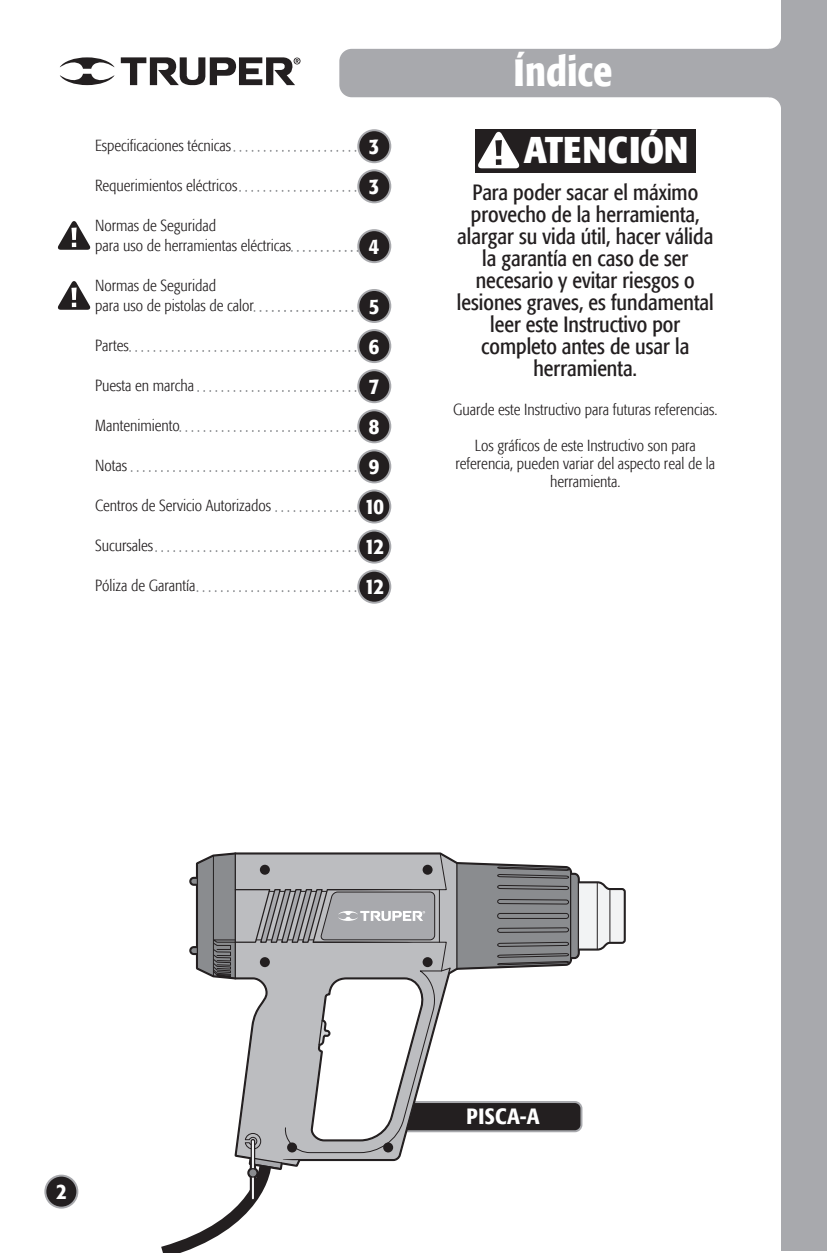
<style>
.page{position:relative;width:828px;height:1253px;background:#fff}
.page>*{position:absolute;margin:0;border:0;box-sizing:border-box;transform-origin:0 0}
.t1{font:500 condensed 42px "Formata";color:#fff}
.t2{font:700 condensed 37px "Formata";letter-spacing:.01em;color:#fff}
.t3{font:condensed 22px/22px "Formata";color:#231f20;text-align:center}
.t4{font:500 condensed 22px/40.2px "Formata";letter-spacing:.01em;color:#fff}
.t5{font:300 condensed 16px/20px "Formata";color:#231f20}
.s1{font-size:37.8px}
</style>
<div class="page">
<div style="left:781px;top:0;width:45px;height:1250px;background:#a8a9ad"></div>
<div style="left:339px;top:49px;width:442px;height:48px;background:#a8a9ad;border-radius:12px"></div>
<svg style="left:768px;top:39px;width:13px;height:68px"></svg>
<svg style="left:234px;top:150px;width:124px;height:2px"></svg>
<svg style="left:240px;top:190px;width:118px;height:2px"></svg>
<svg style="left:292px;top:250px;width:66px;height:2px"></svg>
<svg style="left:254px;top:310px;width:104px;height:2px"></svg>
<svg style="left:130px;top:350px;width:227px;height:2px"></svg>
<svg style="left:198px;top:390px;width:160px;height:2px"></svg>
<svg style="left:180px;top:430px;width:178px;height:2px"></svg>
<svg style="left:132px;top:470px;width:226px;height:2px"></svg>
<svg style="left:276px;top:510px;width:82px;height:2px"></svg>
<svg style="left:156px;top:550px;width:201px;height:2px"></svg>
<svg style="left:197px;top:590px;width:160px;height:2px"></svg>
<svg style="left:161px;top:852px;width:465px;height:401px"></svg>
<div style="left:383px;top:1142px;width:10px;height:10px;background:#231f20;border-radius:50%"></div>
<div style="left:422px;top:957px;width:10px;height:10px;background:#231f20;border-radius:50%"></div>
<div style="left:260px;top:957px;width:10px;height:10px;background:#231f20;border-radius:50%"></div>
<div style="left:422px;top:865px;width:10px;height:10px;background:#231f20;border-radius:50%"></div>
<div style="left:260px;top:865px;width:10px;height:10px;background:#231f20;border-radius:50%"></div>
<div style="left:287px;top:1142px;width:10px;height:10px;background:#231f20;border-radius:50%"></div>
<svg style="left:60px;top:57px;width:240px;height:28px"></svg>
<div style="left:45px;top:1176px;width:32px;height:32px;background:#231f20;border-radius:50%"></div>
<div style="left:44px;top:1175px;width:34px;height:34px;border:2px solid #a8a9ad;border-radius:50%"></div>
<div style="left:358px;top:130px;width:32px;height:32px;background:#231f20;border-radius:50%"></div>
<div style="left:357px;top:129px;width:34px;height:34px;border:2px solid #a8a9ad;border-radius:50%"></div>
<div style="left:358px;top:170px;width:32px;height:32px;background:#231f20;border-radius:50%"></div>
<div style="left:357px;top:169px;width:34px;height:34px;border:2px solid #a8a9ad;border-radius:50%"></div>
<div style="left:358px;top:230px;width:32px;height:32px;background:#231f20;border-radius:50%"></div>
<div style="left:357px;top:229px;width:34px;height:34px;border:2px solid #a8a9ad;border-radius:50%"></div>
<div style="left:358px;top:290px;width:32px;height:32px;background:#231f20;border-radius:50%"></div>
<div style="left:357px;top:289px;width:34px;height:34px;border:2px solid #a8a9ad;border-radius:50%"></div>
<div style="left:358px;top:330px;width:32px;height:32px;background:#231f20;border-radius:50%"></div>
<div style="left:357px;top:329px;width:34px;height:34px;border:2px solid #a8a9ad;border-radius:50%"></div>
<div style="left:358px;top:370px;width:32px;height:32px;background:#231f20;border-radius:50%"></div>
<div style="left:357px;top:369px;width:34px;height:34px;border:2px solid #a8a9ad;border-radius:50%"></div>
<div style="left:358px;top:410px;width:32px;height:32px;background:#231f20;border-radius:50%"></div>
<div style="left:357px;top:409px;width:34px;height:34px;border:2px solid #a8a9ad;border-radius:50%"></div>
<div style="left:358px;top:450px;width:32px;height:32px;background:#231f20;border-radius:50%"></div>
<div style="left:357px;top:449px;width:34px;height:34px;border:2px solid #a8a9ad;border-radius:50%"></div>
<div style="left:358px;top:490px;width:32px;height:32px;background:#231f20;border-radius:50%"></div>
<div style="left:357px;top:489px;width:34px;height:34px;border:2px solid #a8a9ad;border-radius:50%"></div>
<div style="left:358px;top:531px;width:32px;height:32px;background:#231f20;border-radius:50%"></div>
<div style="left:357px;top:530px;width:34px;height:34px;border:2px solid #a8a9ad;border-radius:50%"></div>
<div style="left:358px;top:571px;width:32px;height:32px;background:#231f20;border-radius:50%"></div>
<div style="left:357px;top:570px;width:34px;height:34px;border:2px solid #a8a9ad;border-radius:50%"></div>
<svg style="left:57px;top:221px;width:34px;height:29px"></svg>
<svg style="left:57px;top:281px;width:34px;height:29px"></svg>
<div style="left:475px;top:129px;width:220px;height:44px;background:#231f20"></div>
<svg style="left:478px;top:131px;width:42px;height:37px"></svg>
<p class="t5" style="left:95px;top:136px;width:137px">Especificaciones técnicas</p>
<p class="t5" style="left:95px;top:176px;width:144px">Requerimientos eléctricos</p>
<p class="t5" style="left:95px;top:216px;width:197px">Normas de Seguridad<br>para uso de herramientas eléctricas</p>
<p class="t5" style="left:95px;top:276px;width:160px">Normas de Seguridad<br>para uso de pistolas de calor</p>
<p class="t5" style="left:95px;top:336px;width:35px">Partes</p>
<p class="t5" style="left:95px;top:376px;width:100px">Puesta en marcha</p>
<p class="t5" style="left:95px;top:416px;width:86px">Mantenimiento</p>
<p class="t5" style="left:95px;top:456px;width:33px">Notas</p>
<p class="t5" style="left:95px;top:496px;width:177px">Centros de Servicio Autorizados</p>
<p class="t5" style="left:95px;top:536px;width:60px">Sucursales</p>
<p class="t5" style="left:95px;top:576px;width:102px">Póliza de Garantía</p>
<h3 class="t4" style="left:369px;top:126px;width:12px">3<br>3</h3>
<h3 class="t4" style="left:369px;top:226px;width:12px">4</h3>
<h3 class="t4" style="left:364px;top:286px;width:21px">5<br>6<br>7<br>8<br>9<br>10<br>12<br>12</h3>
<h1 class="t1" style="left:513px;top:45px;width:100px"><span class="s1">Í</span>ndice</h1>
<h2 class="t2" style="left:524px;top:127px;width:166px">ATENCIÓN</h2>
<p class="t3" style="left:457px;top:181px;width:258px">Para poder sacar el máximo provecho de la herramienta, alargar su vida útil, hacer válida la garantía en caso de ser necesario y evitar riesgos o lesiones graves, es fundamental leer este Instructivo por completo antes de usar la herramienta.</p>
<p class="t5" style="left:453px;top:399px;width:266px">Guarde este Instructivo para futuras referencias.</p>
<p class="t5" style="left:455px;top:436px;width:261px;line-height:18px;text-align:center">Los gráficos de este Instructivo son para referencia, pueden variar del aspecto real de la herramienta.</p>
<h3 class="t4" style="left:56px;top:1171px;width:12px">2</h3>
<h3 class="t4" style="left:466px;top:1096px;width:75px">PISCA-A</h3>
</div>
